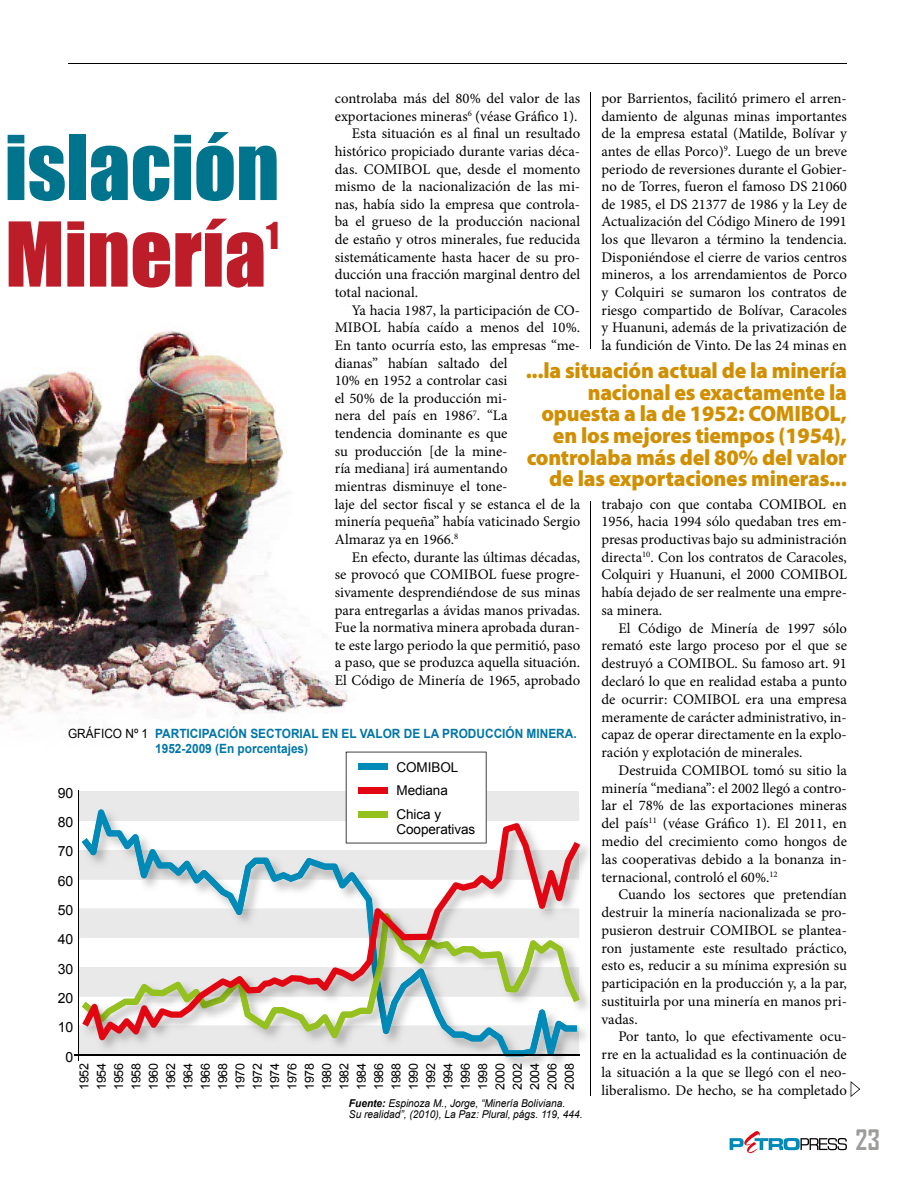
<style>
.page{position:relative;width:915px;height:1188px;background:#fff}
.page>*{position:absolute;margin:0;border:0;box-sizing:border-box;transform-origin:0 0}
.t1{font:82.5px "Impact";color:#00748c}
.t2{font:82.5px "Impact";color:#bc1d28}
.t3{font:34.05px "Impact";color:#bc1d28}
.t4{font:700 27px "Agency FB";color:#9d9d9c}
.t5{font:900 22.2px/21.6px "Myriad Pro";letter-spacing:-.01em;color:#d18f00;text-align:right}
.t6{font:14.7px/17.7px "Minion Pro";color:#000;text-align:justify}
.t7{font:14.1px/29.4px "Arial";letter-spacing:-.005em;color:#000;text-align:center}
.t8{font:13.5px/23.5px "Arial";letter-spacing:-.005em;color:#000}
.t9{font:700 12.75px/15px "Arial";color:#0076a7;scale:.93 1}
.t10{font:12.45px/17.2px "Arial";letter-spacing:-.005em;color:#000;text-align:justify}
.t11{font:italic 10.8px/11.2px "Arial";color:#000;scale:.94 1}
.s1{font-weight:400;color:#000}
.s2{font-weight:700}
</style>
<div class="page">
<svg style="left:729px;top:1131px;width:117px;height:22px"></svg>
<hr style="left:68px;top:63px;width:778px;height:1px;background:#000">
<img style="left:0;top:330px;width:364px;height:463px">
<img style="left:78px;top:793px;width:1px;height:210px">
<div style="left:79px;top:792px;width:500px;height:29px;background:#e9e9e9"></div>
<svg style="left:82px;top:809px;width:494px;height:248px"></svg>
<img style="left:80px;top:911px;width:511px;height:141px">
<img style="left:235px;top:1040px;width:341px;height:12px">
<svg style="left:82px;top:823px;width:498px;height:217px"></svg>
<hr style="left:79px;top:791px;width:1px;height:270px;background:#000">
<hr style="left:74px;top:1054px;width:506px;height:2px;background:#000">
<svg style="left:345px;top:752px;width:141px;height:91px"></svg>
<div style="left:358px;top:763px;width:30px;height:6px;background:#008ab7"></div>
<div style="left:358px;top:787px;width:30px;height:6px;background:#e20613"></div>
<div style="left:358px;top:811px;width:30px;height:7px;background:#95c11f"></div>
<hr style="left:589px;top:502px;width:1px;height:594px;background:#000">
<hr style="left:589px;top:92px;width:1px;height:256px;background:#000">
<svg style="left:850px;top:1081px;width:9px;height:16px"></svg>
<p class="t6" style="left:601px;top:89px;width:247px">por Barrientos, facilitó primero el arren&shy;damiento de algunas minas importantes de la empresa estatal (Matilde, Bolívar y antes de ellas Porco)<sup>9</sup>. Luego de un breve periodo de reversiones durante el Gobier&shy;no de Torres, fueron el famoso DS 21060 de 1985, el DS 21377 de 1986 y la Ley de Actualización del Código Minero de 1991 los que llevaron a término la tendencia.<br>Disponiéndose el cierre de varios centros mineros, a los arrendamientos de Porco y Colquiri se sumaron los contratos de riesgo compartido de Bolívar, Caracoles y Huanuni, además de la privatización de la fundición de Vinto. De las 24 minas en</p>
<p class="t6" style="left:334px;top:89px;width:247px">controlaba más del 80% del valor de las</p>
<p class="t6" style="left:334px;top:107px;width:244px">exportaciones mineras<sup>6</sup> (véase Gráfico 1).</p>
<p class="t6" style="left:351px;top:125px;width:230px">Esta situación es al final un resultado</p>
<p class="t6" style="left:334px;top:142px;width:247px">histórico propiciado durante varias déca-</p>
<p class="t6" style="left:334px;top:160px;width:247px">das. COMIBOL que, desde el momento</p>
<p class="t6" style="left:334px;top:178px;width:247px">mismo de la nacionalización de las mi-</p>
<p class="t6" style="left:334px;top:195px;width:247px">nas, había sido la empresa que controla-</p>
<p class="t6" style="left:334px;top:213px;width:247px">ba el grueso de la producción nacional</p>
<p class="t6" style="left:334px;top:231px;width:247px">de estaño y otros minerales, fue reducida</p>
<p class="t6" style="left:334px;top:248px;width:247px">sistemáticamente hasta hacer de su pro-</p>
<p class="t6" style="left:334px;top:266px;width:247px">ducción una fracción marginal dentro del</p>
<p class="t6" style="left:334px;top:284px;width:85px">total nacional.</p>
<p class="t6" style="left:351px;top:301px;width:230px">Ya hacia 1987, la participación de CO-</p>
<p class="t6" style="left:334px;top:319px;width:247px">MIBOL había caído a menos del 10%.</p>
<p class="t6" style="left:334px;top:336px;width:247px">En tanto ocurría esto, las empresas “me-</p>
<p class="t6" style="left:334px;top:354px;width:174px">dianas” habían saltado del</p>
<p class="t6" style="left:334px;top:372px;width:174px">10% en 1952 a controlar casi</p>
<p class="t6" style="left:334px;top:389px;width:174px">el 50% de la producción mi-</p>
<p class="t6" style="left:334px;top:407px;width:174px">nera del país en 1986<sup>7</sup>. “La</p>
<p class="t6" style="left:334px;top:425px;width:174px">tendencia dominante es que</p>
<p class="t6" style="left:334px;top:442px;width:174px">su producción [de la mine-</p>
<p class="t6" style="left:334px;top:460px;width:174px">ría mediana] irá aumentando</p>
<p class="t6" style="left:334px;top:478px;width:174px">mientras disminuye el tone-</p>
<p class="t6" style="left:334px;top:495px;width:247px">laje del sector fiscal y se estanca el de la</p>
<p class="t6" style="left:334px;top:513px;width:247px">minería pequeña” había vaticinado Sergio</p>
<p class="t6" style="left:334px;top:530px;width:125px">Almaraz ya en 1966.<sup>8</sup></p>
<p class="t6" style="left:351px;top:548px;width:230px">En efecto, durante las últimas décadas,</p>
<p class="t6" style="left:334px;top:566px;width:247px">se provocó que COMIBOL fuese progre-</p>
<p class="t6" style="left:334px;top:583px;width:247px">sivamente desprendiéndose de sus minas</p>
<p class="t6" style="left:334px;top:601px;width:247px">para entregarlas a ávidas manos privadas.</p>
<p class="t6" style="left:334px;top:619px;width:247px">Fue la normativa minera aprobada duran-</p>
<p class="t6" style="left:334px;top:636px;width:247px">te este largo periodo la que permitió, paso</p>
<p class="t6" style="left:334px;top:654px;width:247px">a paso, que se produzca aquella situación.</p>
<p class="t6" style="left:334px;top:672px;width:247px">El Código de Minería de 1965, aprobado</p>
<h1 class="t1" style="left:5px;top:117px;width:276px">islación</h1>
<h1 class="t2" style="left:5px;top:203px;width:262px">Minería</h1>
<h2 class="t3" style="left:266px;top:215px;width:14px">1</h2>
<h3 class="t5" style="left:525px;top:360px;width:322px">...la situación actual de la minería nacional es exactamente la opuesta a la de 1952: COMIBOL, en los mejores tiempos (1954), controlaba más del 80% del valor de las exportaciones mineras...</h3>
<p class="t6" style="left:601px;top:495px;width:247px">trabajo con que contaba COMIBOL en 1956, hacia 1994 sólo quedaban tres em&shy;presas productivas bajo su administración directa<sup>10</sup>. Con los contratos de Caracoles, Colquiri y Huanuni, el 2000 COMIBOL había dejado de ser realmente una empre&shy;sa minera.</p>
<p class="t6" style="left:601px;top:619px;width:247px;text-indent:17px">El Código de Minería de 1997 sólo remató este largo proceso por el que se destruyó a COMIBOL. Su famoso art. 91 declaró lo que en realidad estaba a punto de ocurrir: COMIBOL era una empresa meramente de carácter administrativo, in&shy;capaz de operar directamente en la explo&shy;ración y explotación de minerales.</p>
<p class="t6" style="left:601px;top:761px;width:247px;text-indent:17px">Destruida COMIBOL tomó su sitio la minería “mediana”: el 2002 llegó a contro&shy;lar el 78% de las exportaciones mineras del país<sup>11</sup> (véase Gráfico 1). El 2011, en medio del crecimiento como hongos de las cooperativas debido a la bonanza in&shy;ternacional, controló el 60%.<sup>12</sup></p>
<p class="t6" style="left:601px;top:886px;width:247px;text-indent:17px">Cuando los sectores que pretendían destruir la minería nacionalizada se pro&shy;pusieron destruir COMIBOL se plantea&shy;ron justamente este resultado práctico, esto es, reducir a su mínima expresión su participación en la producción y, a la par, sustituirla por una minería en manos pri&shy;vadas.</p>
<p class="t6" style="left:601px;top:1028px;width:247px;text-indent:17px">Por tanto, lo que efectivamente ocu&shy;rre en la actualidad es la continuación de la situación a la que se llegó con el neo&shy;liberalismo. De hecho, se ha completado</p>
<p class="t9" style="left:155px;top:726px;width:454px;text-indent:-87px"><span class="s1">GRÁFICO Nº 1</span> PARTICIPACIÓN SECTORIAL EN EL VALOR DE LA PRODUCCIÓN MINERA.<br>1952-2009 (En porcentajes)</p>
<p class="t7" style="left:58px;top:778px;width:17px">90<br>80<br>70<br>60<br>50<br>40<br>30<br>20<br>10<br>0</p>
<p class="t10" style="left:76px;top:1090px;width:29px;rotate:-90deg">1952<br>1954<br>1956<br>1958<br>1960<br>1962<br>1964<br>1966<br>1968<br>1970<br>1972<br>1974<br>1976<br>1978<br>1980<br>1982<br>1984<br>1986<br>1988<br>1990<br>1992<br>1994<br>1996<br>1998<br>2000<br>2002<br>2004<br>2006<br>2008</p>
<p class="t8" style="left:396px;top:755px;width:63px">COMIBOL<br>Mediana<br>Chica y</p>
<p class="t8" style="left:396px;top:817px;width:80px">Cooperativas</p>
<p class="t11" style="left:349px;top:1098px;width:250px"><span class="s2">Fuente:</span> Espinoza M., Jorge, “Minería Boliviana.<br>Su realidad”, (2010), La Paz: Plural, págs. 119, 444.</p>
<h3 class="t4" style="left:855px;top:1123px;width:26px">23</h3>
</div>
